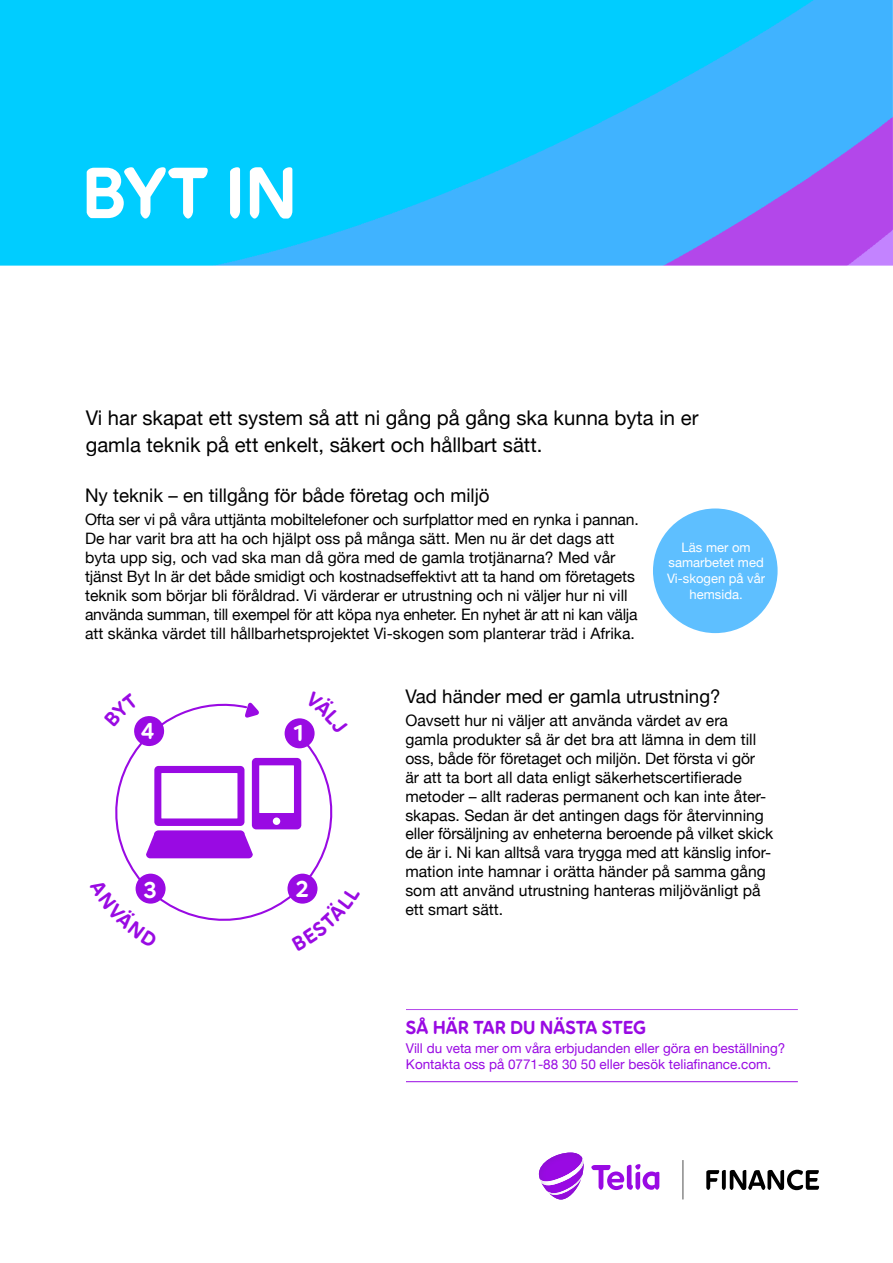
<style>
.page{position:relative;width:893px;height:1263px;background:#fff}
.page>*{position:absolute;margin:0;border:0;box-sizing:border-box;transform-origin:0 0}
.t1{font:72px "Pebble CAPS";color:#fff}
.t2{font:22.8px "Pebble CAPS";color:#fff}
.t3{font:20.25px/27px "Helvetica Neue";color:#000}
.t4{font:18.75px "Helvetica Neue";color:#000}
.t5{font:18.75px "Pebble CAPS";color:#990ae3}
.t6{font:15.75px/18.9px "Helvetica Neue";color:#000}
.t7{font:13.5px/16.2px "Helvetica Neue";color:#990ae3}
.t8{font:13.05px/15.6px "Helvetica Neue";color:#fff;text-align:center}
</style>
<div class="page">
<img style="left:0;top:0;width:893px;height:266px">
<svg style="left:591px;top:1164px;width:68px;height:26px"></svg>
<img style="left:542px;top:1185px;width:5px;height:6px">
<img style="left:539px;top:1152px;width:43px;height:27px">
<img style="left:551px;top:1195px;width:20px;height:4px">
<img style="left:547px;top:1185px;width:32px;height:10px">
<img style="left:540px;top:1158px;width:44px;height:27px">
<svg style="left:706px;top:1170px;width:113px;height:20px"></svg>
<svg style="left:683px;top:1160px;width:1px;height:39px"></svg>
<div style="left:653px;top:508px;width:125px;height:125px;background:#5ebfff;border-radius:50%"></div>
<hr style="left:406px;top:1009px;width:392px;height:1px;background:#b347eb">
<hr style="left:406px;top:1081px;width:392px;height:1px;background:#990ae3">
<svg style="left:115px;top:702px;width:218px;height:219px"></svg>
<div style="left:134px;top:716px;width:31px;height:30px;background:#990ae3;border-radius:50%"></div>
<div style="left:285px;top:718px;width:30px;height:30px;background:#990ae3;border-radius:50%"></div>
<div style="left:136px;top:874px;width:30px;height:30px;background:#990ae3;border-radius:50%"></div>
<div style="left:287px;top:874px;width:30px;height:30px;background:#990ae3;border-radius:50%"></div>
<svg style="left:115px;top:702px;width:24px;height:25px"></svg>
<svg style="left:305px;top:702px;width:28px;height:31px"></svg>
<svg style="left:115px;top:879px;width:43px;height:42px"></svg>
<svg style="left:292px;top:886px;width:41px;height:35px"></svg>
<h1 class="t1" style="left:82px;top:148px;width:217px">BYT IN</h1>
<p class="t3" style="left:86px;top:406px;width:614px">Vi har skapat ett system så att ni gång på gång ska kunna byta in er gamla teknik på ett enkelt, säkert och hållbart sätt.</p>
<p class="t4" style="left:85px;top:482px;width:406px">Ny teknik – en tillgång för både företag och miljö</p>
<p class="t6" style="left:85px;top:511px;width:555px">Ofta ser vi på våra uttjänta mobiltelefoner och surfplattor med en rynka i pannan.<br>De har varit bra att ha och hjälpt oss på många sätt. Men nu är det dags att byta upp sig, och vad ska man då göra med de gamla trotjänarna? Med vår tjänst Byt In är det både smidigt och kostnadseffektivt att ta hand om företagets teknik som börjar bli föråldrad. Vi värderar er utrustning och ni väljer hur ni vill använda summan, till exempel för att köpa nya enheter. En nyhet är att ni kan välja att skänka värdet till hållbarhetsprojektet Vi-skogen som planterar träd i Afrika.</p>
<p class="t8" style="left:667px;top:540px;width:99px">Läs mer om samarbetet med<br>Vi-skogen på vår hemsida.</p>
<h2 class="t2" style="left:141px;top:717px;width:15px">4</h2>
<h2 class="t2" style="left:292px;top:719px;width:15px">1</h2>
<h2 class="t2" style="left:143px;top:875px;width:15px">3</h2>
<h2 class="t2" style="left:296px;top:874px;width:15px">2</h2>
<p class="t4" style="left:405px;top:682px;width:317px">Vad händer med er gamla utrustning?</p>
<p class="t6" style="left:405px;top:712px;width:369px">Oavsett hur ni väljer att använda värdet av era gamla produkter så är det bra att lämna in dem till oss, både för företaget och miljön. Det första vi gör<br>är att ta bort all data enligt säkerhetscertifierade metoder – allt raderas permanent och kan inte åter&shy;skapas. Sedan är det antingen dags för återvinning eller försäljning av enheterna beroende på vilket skick de är i. Ni kan alltså vara trygga med att känslig infor&shy;mation inte hamnar i orätta händer på samma gång som att använd utrustning hanteras miljövänligt på ett smart sätt.</p>
<p class="t5" style="left:406px;top:1015px;width:241px">SÅ HÄR TAR DU NÄSTA STEG</p>
<p class="t7" style="left:406px;top:1041px;width:381px">Vill du veta mer om våra erbjudanden eller göra en beställning?<br>Kontakta oss på 0771-88 30 50 eller besök teliafinance.com.</p>
</div>
